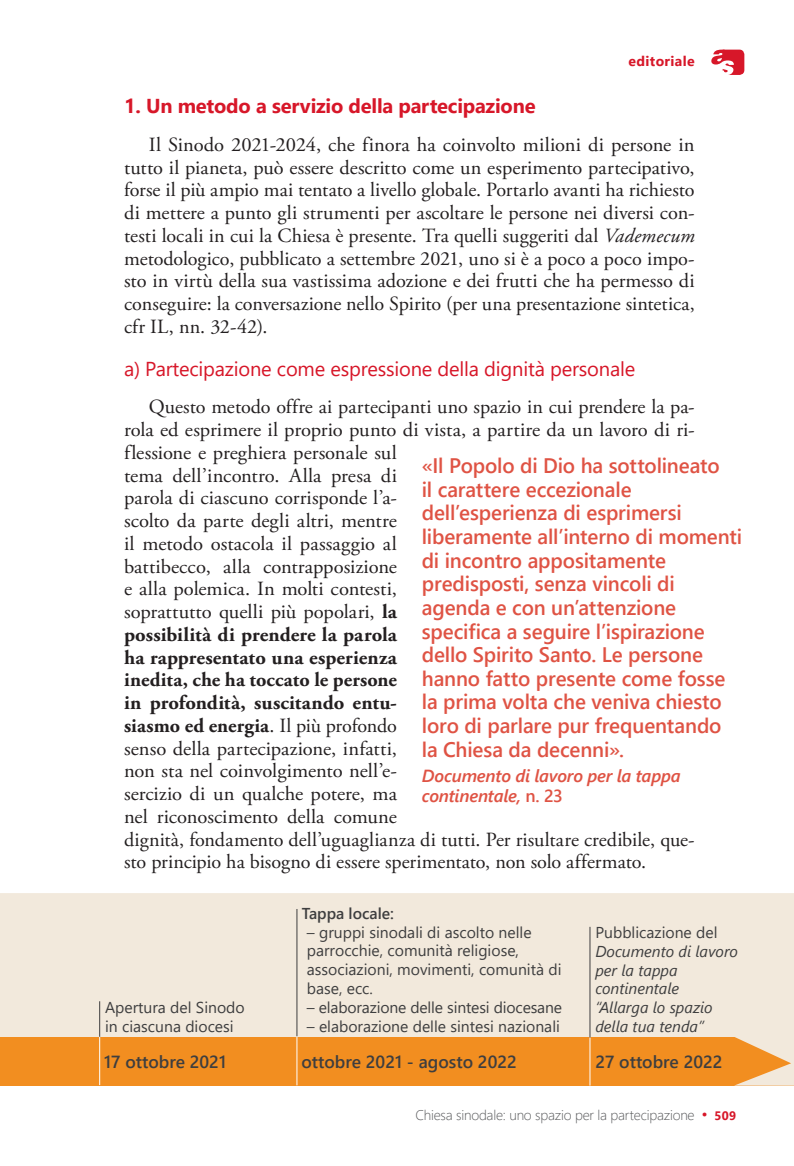
<style>
.page{position:relative;width:794px;height:1166px;background:#fff}
.page>*{position:absolute;margin:0;border:0;box-sizing:border-box;transform-origin:0 0}
.testo_box{font:600 21px/23.6px "Segoe UI";letter-spacing:-.01em;color:#df5344}
._01_TESTO_ARTICOLO{font:20.12px/22.8px "Adobe Garamond Pro";color:#231f20;text-align:justify}
._03_Titoletto_sottop{font:20.12px "Segoe UI";letter-spacing:-.01em;color:#d71729}
._03_TITOLETTO_paragr{font:700 20.12px "Segoe UI";letter-spacing:-.01em;color:#d71729}
.t1{font:600 17.5px "Segoe UI";color:#3e3e3f}
._02_NOTA{font:italic 600 17.5px/20.1px "Segoe UI";letter-spacing:-.01em;color:#df5344}
.t2{font:15.75px/18.9px "Segoe UI";color:#3e3e3f}
.t3{font:italic 15.75px/18.9px "Segoe UI";color:#3e3e3f}
.t4{font:600 15.75px "Segoe UI";color:#3e3e3f}
.t5{font:300 14px "Segoe UI";letter-spacing:-.015em;color:#57585a}
.t6{font:700 14px "Segoe UI";letter-spacing:.025em;color:#d71729}
.t7{font:14px "Adobe Garamond Pro";color:#d71729}
.numero_pagina{font:700 12.25px "Segoe UI";color:#d71729}
.s1{font-style:italic}
.s2{font-weight:700}
.s3{font-style:normal}
</style>
<div class="page">
<svg style="left:711px;top:50px;width:33px;height:25px"></svg>
<div style="left:0;top:893px;width:794px;height:144px;background:#f2e9dc"></div>
<div style="left:0;top:1037px;width:794px;height:48px;background:#f28e20"></div>
<hr style="left:99px;top:1001px;width:1px;height:36px;background:#3e3e3f">
<hr style="left:99px;top:1037px;width:1px;height:48px;background:#fff">
<hr style="left:296px;top:909px;width:1px;height:127px;background:#3e3e3f">
<hr style="left:296px;top:1037px;width:1px;height:48px;background:#fff">
<hr style="left:589px;top:1037px;width:1px;height:48px;background:#fff">
<hr style="left:589px;top:927px;width:1px;height:110px;background:#3e3e3f">
<svg style="left:734px;top:1036px;width:60px;height:50px"></svg>
<p class="t6" style="left:628px;top:48px;width:68px">editoriale</p>
<p class="_03_TITOLETTO_paragr" style="left:124px;top:87px;width:413px">1. Un metodo a servizio della partecipazione</p>
<p class="_01_TESTO_ARTICOLO" style="left:124px;top:134px;width:572px;text-indent:25px">Il Sinodo 2021-2024, che finora ha coinvolto milioni di persone in tutto il pianeta, può essere descritto come un esperimento partecipativo, forse il più ampio mai tentato a livello globale. Portarlo avanti ha richiesto di mettere a punto gli strumenti per ascoltare le persone nei diversi con&shy;testi locali in cui la Chiesa è presente. Tra quelli suggeriti dal <span class="s1">Vademecum </span>metodologico, pubblicato a settembre 2021, uno si è a poco a poco impo&shy;sto in virtù della sua vastissima adozione e dei frutti che ha permesso di conseguire: la conversazione nello Spirito (per una presentazione sintetica, cfr IL, nn. 32-42).</p>
<p class="_03_Titoletto_sottop" style="left:124px;top:349px;width:513px">a) Partecipazione come espressione della dignità personale</p>
<p class="_01_TESTO_ARTICOLO" style="left:124px;top:396px;width:572px;text-align:left;text-indent:25px">Questo metodo offre ai partecipanti uno spazio in cui prendere la pa&shy;rola ed esprimere il proprio punto di vista, a partire da un lavoro di ri&shy;flessione e preghiera personale sul<br>tema dell’incontro. Alla presa di<br>parola di ciascuno corrisponde l’a-<br>scolto da parte degli altri, mentre<br>il metodo ostacola il passaggio al<br>battibecco, alla contrapposizione<br>e alla polemica. In molti contesti,<br>soprattutto quelli più popolari, <span class="s2">la<br>possibilità di prendere la parola<br>ha rappresentato una esperienza<br>inedita, che ha toccato le persone<br>in profondità, suscitando entu-<br>siasmo ed energia</span>. Il più profondo<br>senso della partecipazione, infatti,<br>non sta nel coinvolgimento nell’e-<br>sercizio di un qualche potere, ma<br>nel riconoscimento della comune<br>dignità, fondamento dell’uguaglianza di tutti. Per risultare credibile, que&shy;sto principio ha bisogno di essere sperimentato, non solo affermato.</p>
<p class="testo_box" style="left:422px;top:452px;width:322px">«Il Popolo di Dio ha sottolineato<br>il carattere eccezionale dell’esperienza di esprimersi liberamente all’interno di momenti di incontro appositamente predisposti, senza vincoli di agenda e con un’attenzione specifica a seguire l’ispirazione dello Spirito Santo. Le persone hanno fatto presente come fosse la prima volta che veniva chiesto loro di parlare pur frequentando la Chiesa da decenni».</p>
<p class="_02_NOTA" style="left:422px;top:763px;width:260px">Documento di lavoro per la tappa continentale, <span class="s3">n. 23</span></p>
<p class="t2" style="left:105px;top:996px;width:141px">Apertura del Sinodo</p>
<p class="t2" style="left:105px;top:1015px;width:130px">in ciascuna diocesi</p>
<p class="t1" style="left:104px;top:1045px;width:123px">17 ottobre 2021</p>
<p class="t4" style="left:302px;top:898px;width:94px">Tappa locale:</p>
<p class="t2" style="left:307px;top:921px;width:256px">– gruppi sinodali di ascolto nelle parrocchie, comunità religiose, associazioni, movimenti, comunità di base, ecc.</p>
<p class="t2" style="left:307px;top:996px;width:257px">– elaborazione delle sintesi diocesane</p>
<p class="t2" style="left:307px;top:1015px;width:254px">– elaborazione delle sintesi nazionali</p>
<p class="t1" style="left:301px;top:1045px;width:217px">ottobre 2021 - agosto 2022</p>
<p class="t2" style="left:595px;top:921px;width:124px">Pubblicazione del</p>
<p class="t3" style="left:595px;top:939px;width:144px">Documento di lavoro per la tappa continentale</p>
<p class="t3" style="left:595px;top:996px;width:119px">“Allarga lo spazio della tua tenda”</p>
<p class="t1" style="left:595px;top:1045px;width:129px">27 ottobre 2022</p>
<p class="t5" style="left:415px;top:1102px;width:281px">Chiesa sinodale: uno spazio per la partecipazione</p>
<p class="numero_pagina" style="left:714px;top:1104px;width:23px">509</p>
<p class="t7" style="left:701px;top:1106px;width:8px">•</p>
</div>
